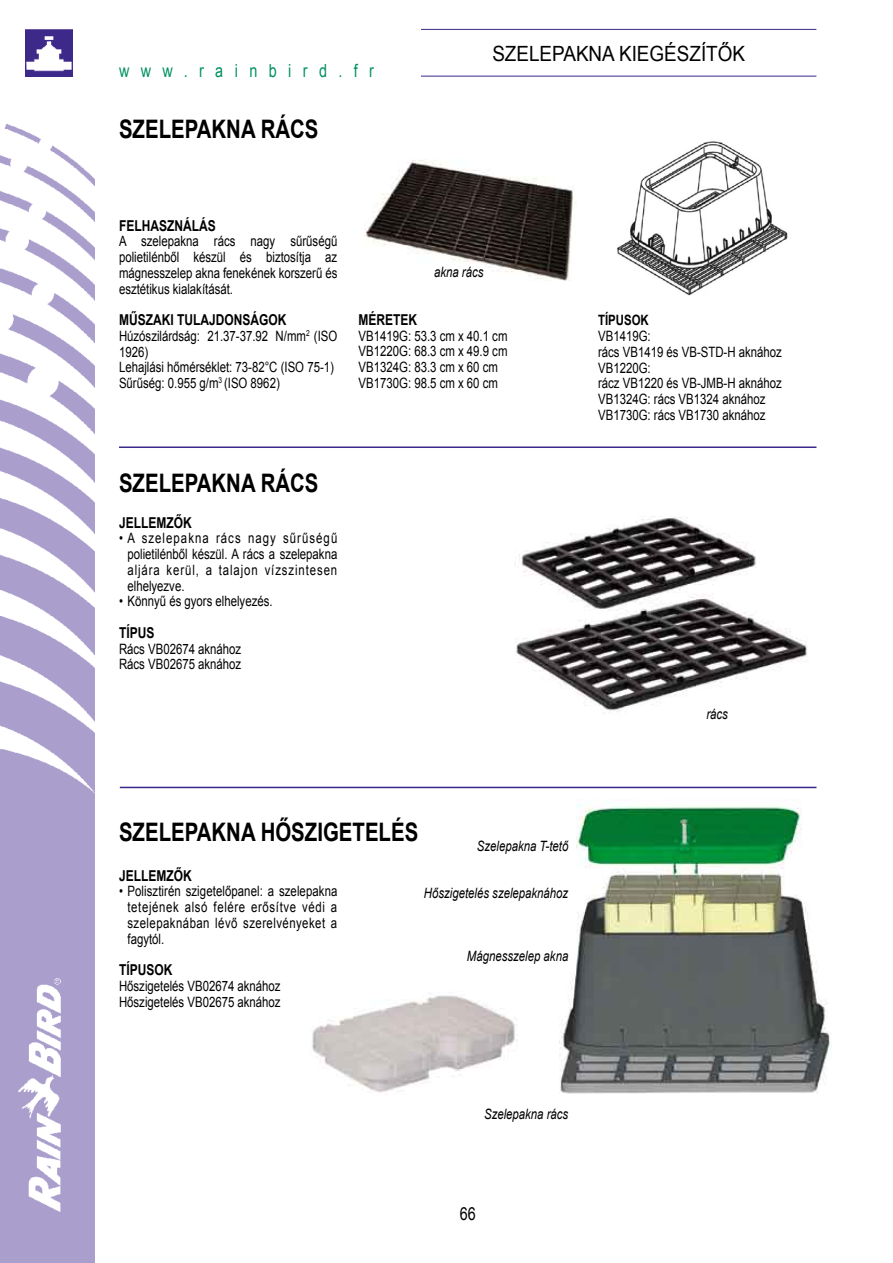
<style>
.page{position:relative;width:893px;height:1263px;background:#fff}
.page>*{position:absolute;margin:0;border:0;box-sizing:border-box;transform-origin:0 0}
.t1{font:700 25.5px "Arial";color:#000;scale:.8 1}
.t2{font:21px "Arial";color:#000;scale:.9 1}
.t3{font:18px "Arial";letter-spacing:.795em;color:#00915c;scale:.8 1}
.t4{font:18px "Arial";color:#000;scale:.8 1}
.t5{font:700 15px "Arial";color:#000;scale:.8 1}
.t6{font:14.25px/15.8px "Arial";color:#000;scale:.8 1}
.t7{font:italic 14.25px "Arial";color:#000;scale:.8 1}
.t8{font:700 14.25px "Arial";color:#000;scale:.8 1}
</style>
<div class="page">
<img style="left:560px;top:799px;width:272px;height:295px">
<img style="left:312px;top:993px;width:206px;height:102px">
<hr style="left:119px;top:446px;width:697px;height:2px;background:#3c288a">
<hr style="left:120px;top:787px;width:696px;height:1px;background:#3c288a">
<img style="left:515px;top:516px;width:292px;height:198px">
<img style="left:617px;top:141px;width:171px;height:155px">
<img style="left:364px;top:159px;width:212px;height:122px">
<hr style="left:421px;top:76px;width:395px;height:1px;background:#3c288a">
<hr style="left:421px;top:29px;width:395px;height:1px;background:#3c288a">
<img style="left:26px;top:30px;width:46px;height:47px">
<img style="left:0;top:124px;width:95px;height:1139px">
<p class="t3" style="left:119px;top:58px;width:320px">www.rainbird.fr</p>
<h1 class="t1" style="left:119px;top:112px;width:251px">SZELEPAKNA RÁCS</h1>
<h2 class="t2" style="left:492px;top:40px;width:282px">SZELEPAKNA KIEGÉSZÍTŐK</h2>
<p class="t5" style="left:119px;top:215px;width:122px">FELHASZNÁLÁS</p>
<p class="t6" style="left:119px;top:234px;width:274px;text-align:justify">A szelepakna rács nagy sűrűségű polietilénből készül és biztosítja az mágnesszelep akna fenekének korszerű és esztétikus kialakítását.</p>
<p class="t5" style="left:119px;top:310px;width:211px">MŰSZAKI TULAJDONSÁGOK</p>
<p class="t6" style="left:119px;top:328px;width:274px">Húzószilárdság: 21.37-37.92 N/mm<sup>2</sup> (ISO<br>1926)<br>Lehajlási hőmérséklet: 73-82°C (ISO 75-1)<br>Sűrűség: 0.955 g/m<sup>3</sup> (ISO 8962)</p>
<p class="t7" style="left:434px;top:263px;width:63px">akna rács</p>
<p class="t5" style="left:359px;top:310px;width:75px">MÉRETEK</p>
<p class="t6" style="left:359px;top:328px;width:188px">VB1419G: 53.3 cm x 40.1 cm<br>VB1220G: 68.3 cm x 49.9 cm<br>VB1324G: 83.3 cm x 60 cm<br>VB1730G: 98.5 cm x 60 cm</p>
<h1 class="t1" style="left:119px;top:466px;width:251px">SZELEPAKNA RÁCS</h1>
<p class="t5" style="left:119px;top:512px;width:92px">JELLEMZŐK</p>
<p class="t6" style="left:128px;top:531px;width:264px;text-align:justify;text-indent:-8px">• A szelepakna rács nagy sűrűségű polietilénből készül. A rács a szelepakna aljára kerül, a talajon vízszintesen elhelyezve.</p>
<p class="t6" style="left:119px;top:594px;width:193px">• Könnyű és gyors elhelyezés.</p>
<p class="t5" style="left:119px;top:623px;width:46px">TÍPUS</p>
<p class="t6" style="left:119px;top:641px;width:154px">Rács VB02674 aknához<br>Rács VB02675 aknához</p>
<p class="t8" style="left:598px;top:311px;width:65px">TÍPUSOK</p>
<p class="t6" style="left:598px;top:328px;width:231px">VB1419G:<br>rács VB1419 és VB-STD-H aknához<br>VB1220G:<br>rácz VB1220 és VB-JMB-H aknához<br>VB1324G: rács VB1324 aknához<br>VB1730G: rács VB1730 aknához</p>
<p class="t7" style="left:706px;top:704px;width:28px">rács</p>
<h1 class="t1" style="left:119px;top:815px;width:376px">SZELEPAKNA HŐSZIGETELÉS</h1>
<p class="t7" style="left:477px;top:837px;width:116px">Szelepakna T-tető</p>
<p class="t7" style="left:424px;top:884px;width:182px">Hőszigetelés szelepaknához</p>
<p class="t5" style="left:119px;top:865px;width:92px">JELLEMZŐK</p>
<p class="t6" style="left:128px;top:883px;width:264px;text-align:justify;text-indent:-8px">• Polisztirén szigetelőpanel: a szelepakna tetejének alsó felére erősítve védi a szelepaknában lévő szerelvényeket a fagytól.</p>
<p class="t5" style="left:119px;top:960px;width:68px">TÍPUSOK</p>
<p class="t6" style="left:119px;top:978px;width:203px">Hőszigetelés VB02674 aknához<br>Hőszigetelés VB02675 aknához</p>
<p class="t7" style="left:467px;top:947px;width:128px">Mágnesszelep akna</p>
<p class="t7" style="left:484px;top:1104px;width:107px">Szelepakna rács</p>
<p class="t4" style="left:460px;top:1202px;width:22px">66</p>
</div>
